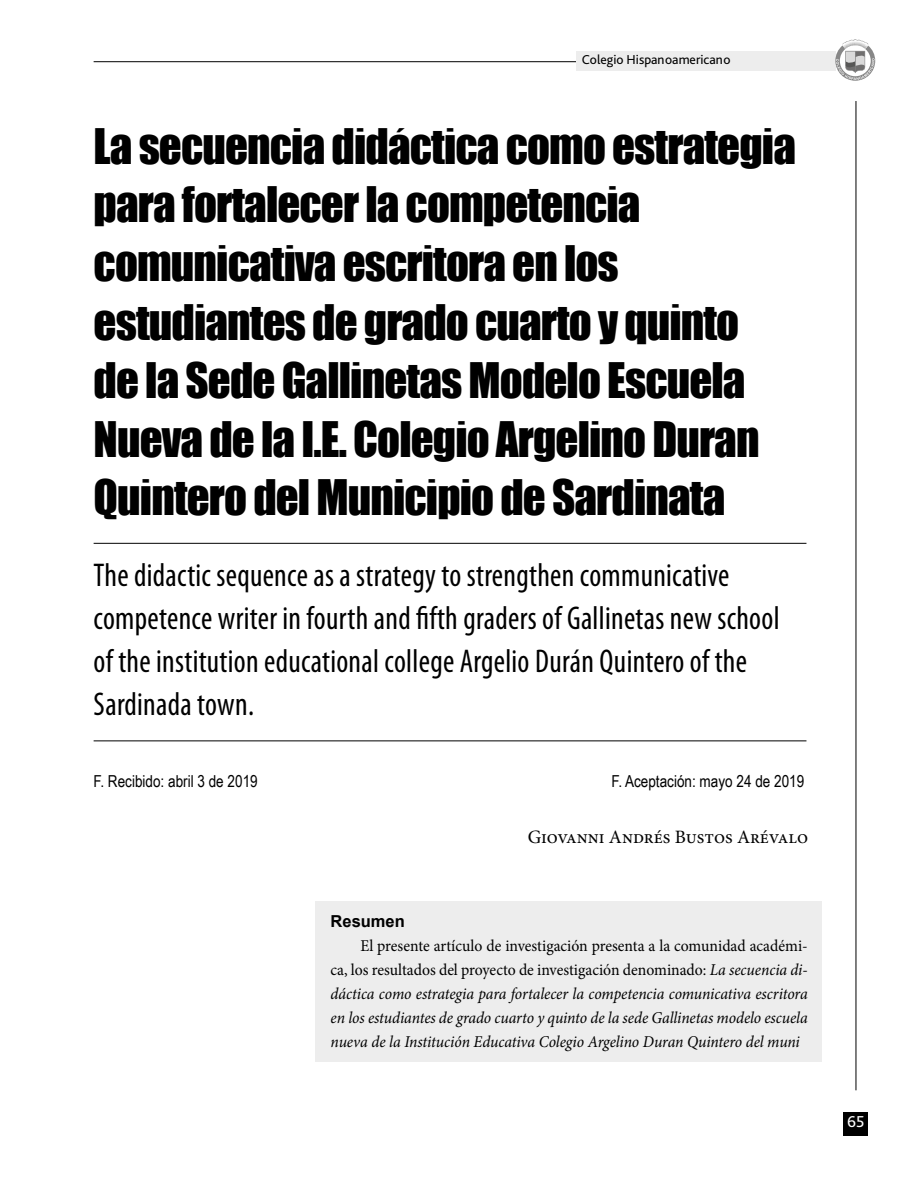
<style>
.page{position:relative;width:915px;height:1191px;background:#fff}
.page>*{position:absolute;margin:0;border:0;box-sizing:border-box;transform-origin:0 0}
.t1{font:45px/58.5px "Impact";letter-spacing:-.02em;color:#000}
.t2{font:condensed 33px/42.9px "Myriad Pro";letter-spacing:.01em;color:#000;scale:.94 1}
.t3{font:18.9px "Minion Pro";color:#000}
.t4{font:italic 16.5px/24px "Minion Pro";letter-spacing:-.01em;color:#000;text-align:justify;scale:.95 1}
.t5{font:16.5px "Arial Narrow";color:#000}
.t6{font:700 16.5px "Arial";color:#000}
.t7{font:16.5px "Bliss Pro";color:#fff}
.t8{font:13.5px "Bliss Pro";color:#000}
.s1{font-style:normal}
</style>
<div class="page">
<hr style="left:94px;top:61px;width:489px;height:1px;background:#000">
<div style="left:576px;top:52px;width:259px;height:19px;background:#ededed"></div>
<hr style="left:855px;top:101px;width:1px;height:989px;background:#000">
<div style="left:843px;top:1111px;width:24px;height:24px;background:#000"></div>
<svg style="left:835px;top:39px;width:39px;height:42px"></svg>
<div style="left:315px;top:901px;width:506px;height:161px;background:#ededed"></div>
<hr style="left:94px;top:543px;width:712px;height:1px;background:#000">
<hr style="left:94px;top:740px;width:712px;height:1px;background:#000">
<p class="t8" style="left:581px;top:52px;width:150px">Colegio Hispanoamericano</p>
<p class="t1" style="left:94px;top:115px;width:703px">La secuencia didáctica como estrategia para fortalecer la competencia comunicativa escritora en los estudiantes de grado cuarto y quinto de la Sede Gallinetas Modelo Escuela Nueva de la I.E. Colegio Argelino Duran Quintero del Municipio de Sardinata</p>
<h2 class="t2" style="left:94px;top:553px;width:731px">The didactic sequence as a strategy to strengthen communicative competence writer in fourth and fifth graders of Gallinetas new school of the institution educational college Argelio Durán Quintero of the Sardinada town.</h2>
<p class="t5" style="left:94px;top:769px;width:165px">F. Recibido: abril 3 de 2019</p>
<p class="t5" style="left:611px;top:769px;width:194px">F. Aceptación: mayo 24 de 2019</p>
<p class="t3" style="left:527px;top:824px;width:282px">Giovanni Andrés Bustos Arévalo</p>
<p class="t6" style="left:330px;top:909px;width:76px">Resumen</p>
<p class="t4" style="left:330px;top:933px;width:503px;text-indent:30px"><span class="s1">El presente artículo de investigación presenta a la comunidad académi&shy;ca, los resultados del proyecto de investigación denominado:</span> La secuencia di&shy;dáctica como estrategia para fortalecer la competencia comunicativa escritora en los estudiantes de grado cuarto y quinto de la sede Gallinetas modelo escuela nueva de la Institución Educativa Colegio Argelino Duran Quintero del muni</p>
<p class="t7" style="left:846px;top:1110px;width:19px">65</p>
</div>
